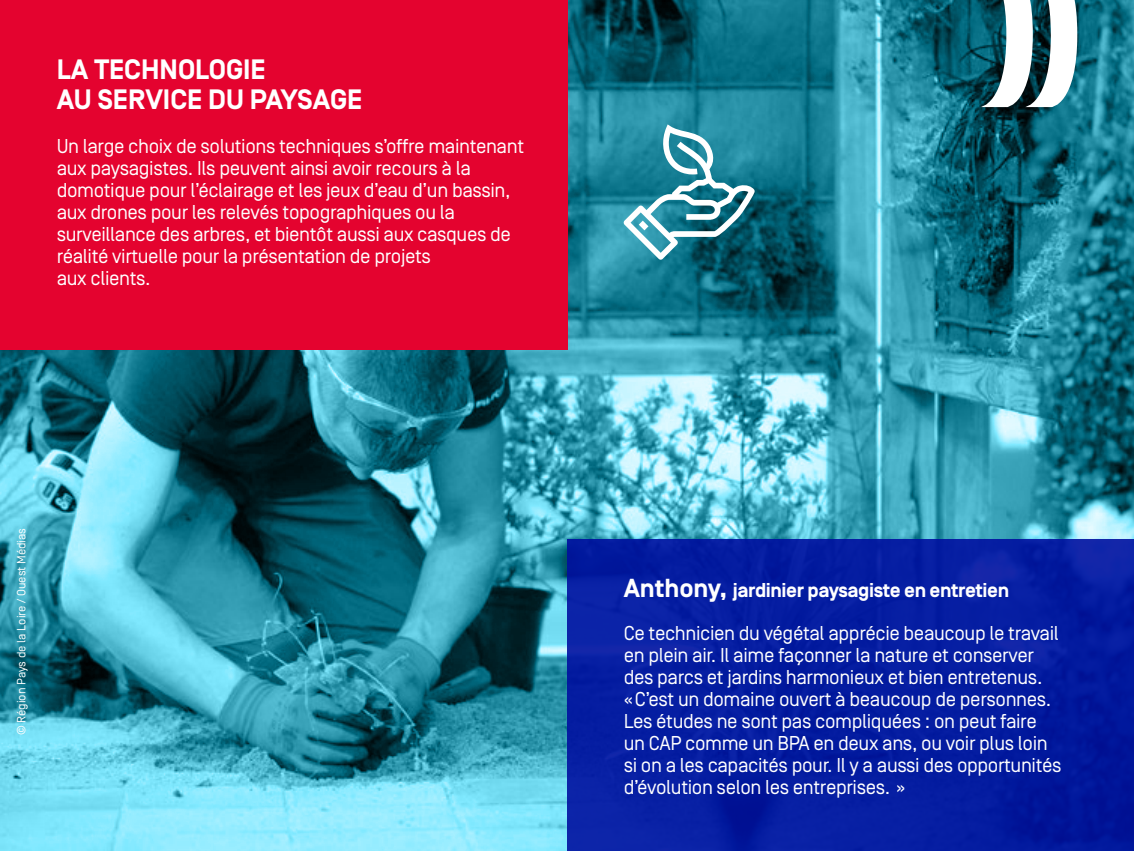
<style>
.page{position:relative;width:1134px;height:851px;background:#fff}
.page>*{position:absolute;margin:0;border:0;box-sizing:border-box;transform-origin:0 0}
.t1{font:700 28px/30px "Simplon Norm";color:#fff}
.t2{font:20px/22px "Simplon Norm";letter-spacing:-.02em;color:#fff}
.t3{font:12px "Simplon Norm";color:#fff}
.s1{font-weight:700;font-size:26px}
.s2{font-weight:700}
</style>
<div class="page">
<img style="left:0;top:0;width:1134px;height:850px">
<div style="left:0;top:0;width:567px;height:350px;background:#e4032f"></div>
<div style="left:567px;top:539px;width:567px;height:311px;background:#041ca1"></div>
<svg style="left:980px;top:0;width:97px;height:107px"></svg>
<svg style="left:623px;top:124px;width:132px;height:136px"></svg>
<h1 class="t1" style="left:57px;top:56px;width:307px">LA TECHNOLOGIE<br>AU SERVICE DU PAYSAGE</h1>
<p class="t2" style="left:57px;top:135px;width:469px">Un large choix de solutions techniques s’offre maintenant aux paysagistes. Ils peuvent ainsi avoir recours à la domotique pour l’éclairage et les jeux d’eau d’un bassin, aux drones pour les relevés topographiques ou la surveillance des arbres, et bientôt aussi aux casques de réalité virtuelle pour la présentation de projets<br>aux clients.</p>
<p class="t3" style="left:15px;top:735px;width:209px;rotate:-90deg">© Région Pays de la Loire / Ouest Médias</p>
<p class="t2" style="left:624px;top:568px;width:437px;line-height:43.6px"><span class="s1">Anthony,</span> <span class="s2">jardinier paysagiste en entretien<br></span>Ce technicien du végétal apprécie beaucoup le travail</p>
<p class="t2" style="left:624px;top:644px;width:439px">en plein air. Il aime façonner la nature et conserver des parcs et jardins harmonieux et bien entretenus. «C’est un domaine ouvert à beaucoup de personnes.<br>Les études ne sont pas compliquées : on peut faire un CAP comme un BPA en deux ans, ou voir plus loin si on a les capacités pour. Il y a aussi des opportunités d’évolution selon les entreprises. »</p>
</div>
